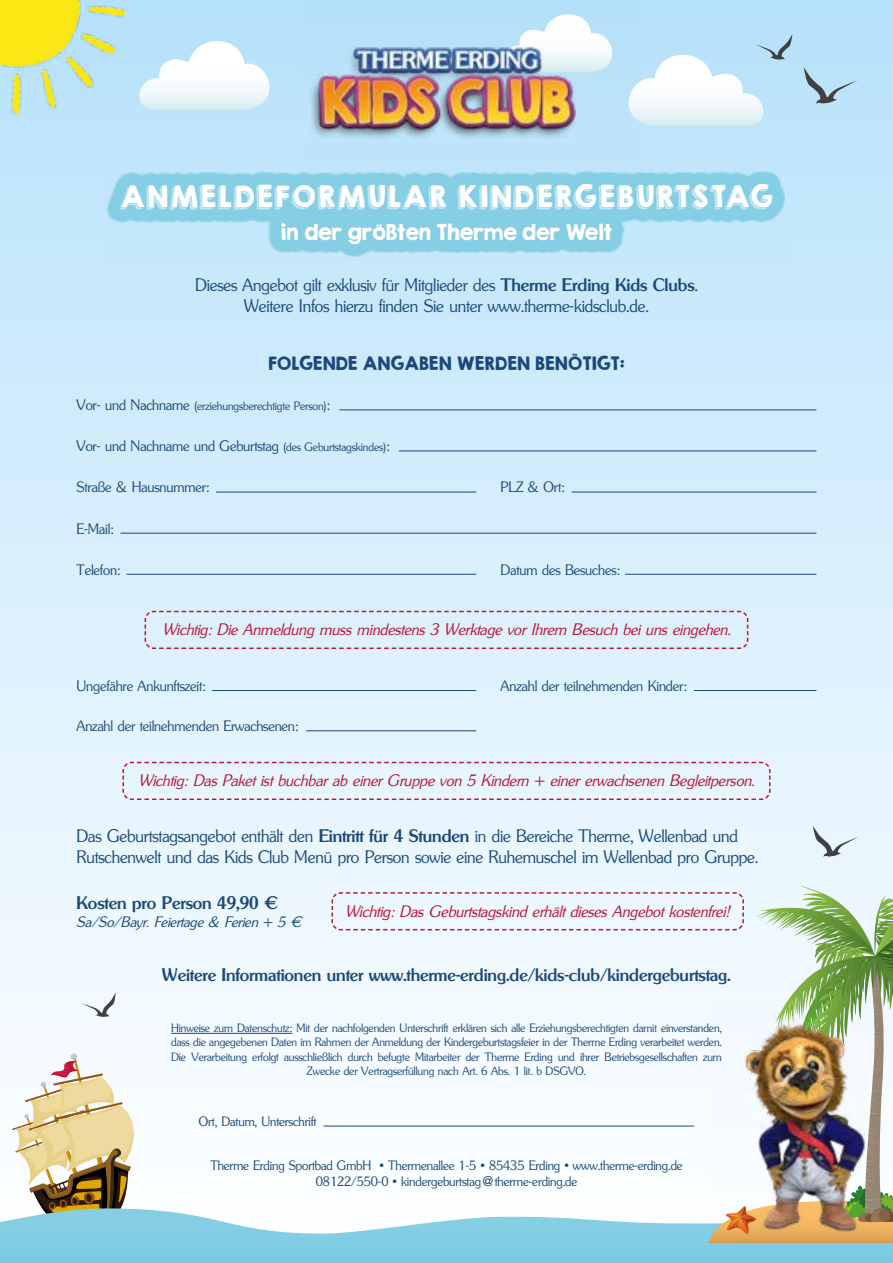
<style>
.page{position:relative;width:893px;height:1263px;background:#fff}
.page>*{position:absolute;margin:0;border:0;box-sizing:border-box;transform-origin:0 0}
.t1{font:27px "KGHAPPY";letter-spacing:.02em;color:#fff}
.t2{font:19.5px "KG Second Chances Solid";color:#fff}
.t3{font:18px/21.6px "Sunset Gothic";color:#1b4979;text-align:center}
.t4{font:700 18px "Sunset Gothic";color:#1b4979}
.t5{font:italic 16.5px "Sunset Gothic";color:#bd1636}
.t6{font:16.5px "KG Second Chances Solid";letter-spacing:.02em;color:#1b4979}
.t7{font:15px "Sunset Gothic";color:#1b4979}
.t8{font:italic 15px "Sunset Gothic";color:#1b4979}
.t9{font:13.5px/16.2px "Sunset Gothic";color:#1b4979;text-align:center}
.t10{font:12px/14.4px "Sunset Gothic";color:#1b4979;text-align:center}
.s1{font-weight:700}
.s2{font-size:15px}
.s3{font-size:12px}
</style>
<div class="page">
<div style="left:0;top:0;width:893px;height:1263px;background:linear-gradient(to bottom,#b7e1fa,#fff)"></div>
<svg style="left:139px;top:41px;width:131px;height:72px"></svg>
<div style="left:71px;top:1053px;width:6px;height:7px;background:#e6eaed;border-radius:50%"></div>
<svg style="left:12px;top:1054px;width:136px;height:154px"></svg>
<svg style="left:0;top:1208px;width:893px;height:55px;background:#8fd2e5"></svg>
<img style="left:303px;top:0;width:336px;height:171px">
<img style="left:0;top:0;width:126px;height:139px">
<svg style="left:804px;top:67px;width:54px;height:37px;background:#a7c8dc"></svg>
<svg style="left:629px;top:34px;width:163px;height:95px"></svg>
<hr style="left:339px;top:409px;width:477px;height:1px;background:#1b4979">
<hr style="left:399px;top:451px;width:417px;height:1px;background:#1b4979">
<hr style="left:571px;top:492px;width:245px;height:1px;background:#1b4979">
<hr style="left:216px;top:492px;width:260px;height:1px;background:#1b4979">
<hr style="left:126px;top:574px;width:350px;height:1px;background:#1b4979">
<hr style="left:212px;top:690px;width:264px;height:1px;background:#1b4979">
<hr style="left:306px;top:730px;width:170px;height:1px;background:#1b4979">
<hr style="left:694px;top:690px;width:122px;height:1px;background:#1b4979">
<hr style="left:625px;top:574px;width:191px;height:1px;background:#1b4979">
<hr style="left:120px;top:533px;width:696px;height:1px;background:#1b4979">
<hr style="left:171px;top:1033px;width:121px;height:1px;background:#1b4979">
<hr style="left:324px;top:1126px;width:370px;height:1px;background:#1b4979">
<svg style="left:107px;top:171px;width:678px;height:85px;background:#95d4e9"></svg>
<svg style="left:144px;top:610px;width:605px;height:40px;background:#dbe6f3"></svg>
<svg style="left:122px;top:761px;width:649px;height:40px;background:#e4eaf4"></svg>
<svg style="left:813px;top:826px;width:45px;height:31px"></svg>
<svg style="left:81px;top:992px;width:35px;height:25px"></svg>
<div style="left:712px;top:1243px;width:173px;height:20px;background:#7bcae2"></div>
<svg style="left:331px;top:885px;width:562px;height:358px"></svg>
<h1 class="t1" style="left:120px;top:175px;width:655px">ANMELDEFORMULAR KINDERGEBURTSTAG</h1>
<h2 class="t2" style="left:281px;top:219px;width:333px">in der größten Therme der Welt</h2>
<h3 class="t3" style="left:195px;top:274px;width:504px">Dieses Angebot gilt exklusiv für Mitglieder des <span class="s1">Therme Erding Kids Clubs</span>.<br>Weitere Infos hierzu finden Sie unter www.therme-kidsclub.de.</h3>
<h3 class="t6" style="left:268px;top:352px;width:358px">FOLGENDE ANGABEN WERDEN BENÖTIGT:</h3>
<p class="t10" style="left:77px;top:399px;width:255px"><span class="s2">Vor- und Nachname</span> (erziehungsberechtigte Person)<span class="s2">:</span></p>
<p class="t7" style="left:77px;top:438px;width:315px">Vor- und Nachname und Geburtstag <span class="s3">(des Geburtstagskindes)</span>:</p>
<p class="t7" style="left:77px;top:479px;width:134px">Straße &amp; Hausnummer:</p>
<p class="t7" style="left:77px;top:520px;width:39px">E-Mail:</p>
<p class="t7" style="left:77px;top:561px;width:45px">Telefon:</p>
<p class="t7" style="left:501px;top:479px;width:66px">PLZ &amp; Ort:</p>
<p class="t7" style="left:501px;top:561px;width:121px">Datum des Besuches:</p>
<h3 class="t5" style="left:162px;top:620px;width:570px">Wichtig: Die Anmeldung muss mindestens 3 Werktage vor Ihrem Besuch bei uns eingehen.</h3>
<p class="t7" style="left:77px;top:677px;width:131px">Ungefähre Ankunftszeit:</p>
<p class="t7" style="left:77px;top:718px;width:223px">Anzahl der teilnehmenden Erwachsenen:</p>
<p class="t7" style="left:501px;top:677px;width:188px">Anzahl der teilnehmenden Kinder:</p>
<h3 class="t5" style="left:139px;top:771px;width:617px">Wichtig: Das Paket ist buchbar ab einer Gruppe von 5 Kindern + einer erwachsenen Begleitperson.</h3>
<h3 class="t3" style="left:77px;top:825px;width:683px;text-align:left">Das Geburtstagsangebot enthält den <span class="s1">Eintritt für 4 Stunden</span> in die Bereiche Therme, Wellenbad und<br>Rutschenwelt und das Kids Club Menü pro Person sowie eine Ruhemuschel im Wellenbad pro Gruppe.</h3>
<h3 class="t4" style="left:77px;top:892px;width:203px">Kosten pro Person 49,90 €</h3>
<p class="t8" style="left:77px;top:913px;width:226px">Sa/So/Bayr. Feiertage &amp; Ferien + 5 €</p>
<h3 class="t5" style="left:345px;top:902px;width:387px">Wichtig: Das Geburtstagskind erhält dieses Angebot kostenfrei!</h3>
<h3 class="t4" style="left:162px;top:964px;width:570px">Weitere Informationen unter www.therme-erding.de/kids-club/kindergeburtstag.</h3>
<p class="t10" style="left:171px;top:1020px;width:552px">Hinweise zum Datenschutz: Mit der nachfolgenden Unterschrift erklären sich alle Erziehungsberechtigten damit einverstanden, dass die angegebenen Daten im Rahmen der Anmeldung der Kindergeburtstagsfeier in der Therme Erding verarbeitet werden.<br>Die Verarbeitung erfolgt ausschließlich durch befugte Mitarbeiter der Therme Erding und ihrer Betriebsgesellschaften zum Zwecke der Vertragserfüllung nach Art. 6 Abs. 1 lit. b DSGVO.</p>
<p class="t9" style="left:199px;top:1114px;width:119px">Ort, Datum, Unterschrift</p>
<p class="t9" style="left:210px;top:1157px;width:474px">Therme Erding Sportbad GmbH • Thermenallee 1-5 • 85435 Erding • www.therme-erding.de<br>08122/550-0 • kindergeburtstag@therme-erding.de</p>
</div>
